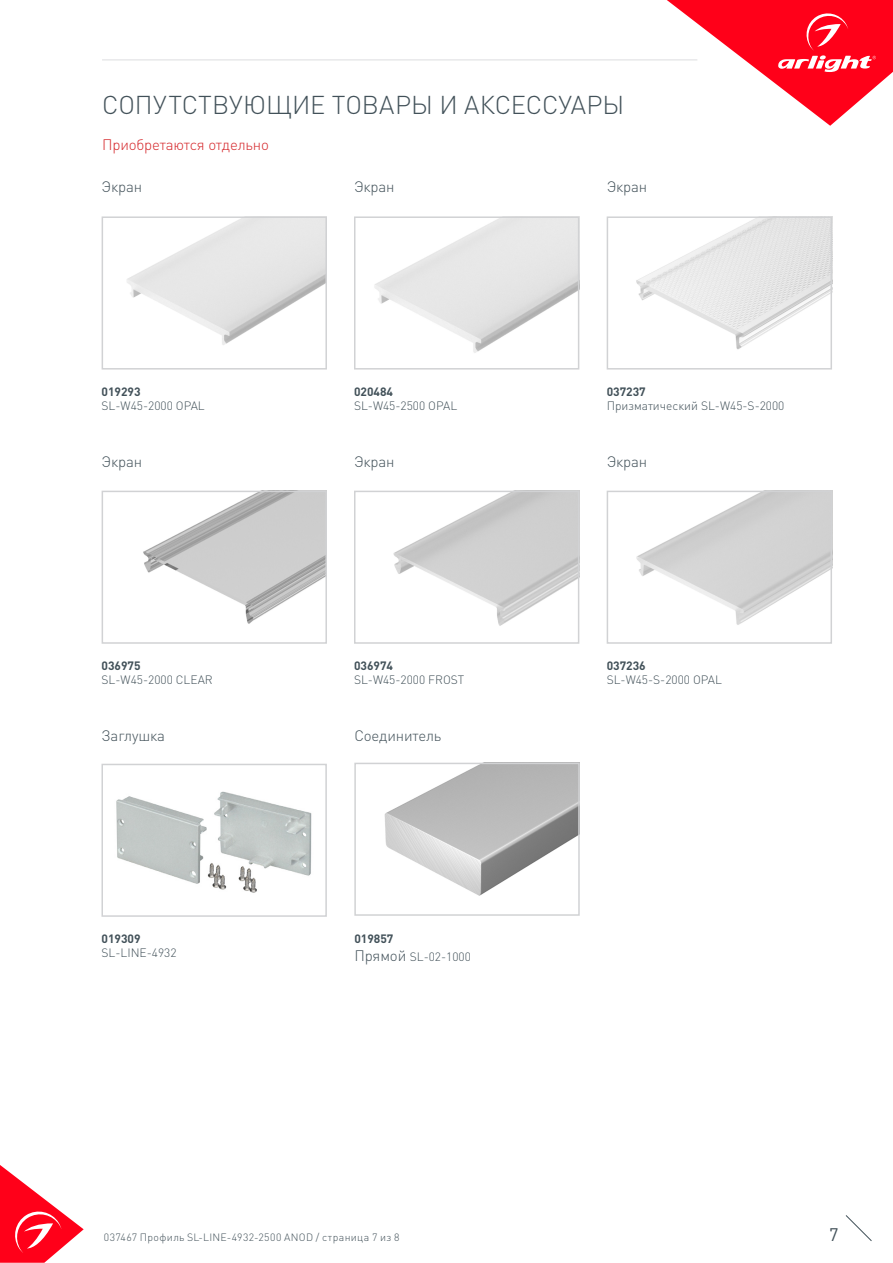
<style>
.page{position:relative;width:893px;height:1263px;background:#fff}
.page>*{position:absolute;margin:0;border:0;box-sizing:border-box;transform-origin:0 0}
.t1{font:300 25.5px "DIN Pro";color:#425159}
.t2{font:18px "DIN Pro";color:#425159}
.t3{font:300 15px "DIN Pro";letter-spacing:-.01em;color:#425159}
.t4{font:300 15px "DIN Pro";letter-spacing:-.01em;color:#d5262a}
.t5{font:300 12px "DIN Pro";color:#425159}
.t6{font:700 12px "DIN Pro";color:#425159}
.t7{font:300 10.5px "DIN Pro";letter-spacing:.035em;color:#425159}
.s1{font-size:15px}
</style>
<div class="page">
<svg style="left:0;top:1165px;width:84px;height:98px"></svg>
<svg style="left:845px;top:1215px;width:27px;height:26px"></svg>
<svg style="left:667px;top:0;width:226px;height:126px"></svg>
<hr style="left:102px;top:60px;width:595px;height:1px;background:#dcdddf">
<img style="left:127px;top:219px;width:197px;height:126px">
<div style="left:102px;top:216px;width:225px;height:154px;border:2px solid #d1d2d4"></div>
<img style="left:143px;top:494px;width:181px;height:130px">
<div style="left:102px;top:491px;width:225px;height:153px;border:2px solid #d1d2d4"></div>
<img style="left:636px;top:219px;width:193px;height:131px">
<div style="left:607px;top:216px;width:225px;height:154px;border:2px solid #d1d2d4"></div>
<img style="left:636px;top:494px;width:193px;height:131px">
<div style="left:607px;top:491px;width:225px;height:153px;border:2px solid #d1d2d4"></div>
<img style="left:374px;top:219px;width:202px;height:134px">
<div style="left:354px;top:216px;width:225px;height:154px;border:2px solid #d1d2d4"></div>
<img style="left:393px;top:494px;width:183px;height:132px">
<div style="left:354px;top:491px;width:225px;height:153px;border:2px solid #d1d2d4"></div>
<img style="left:116px;top:791px;width:196px;height:102px">
<div style="left:101px;top:764px;width:226px;height:153px;border:2px solid #d1d2d4"></div>
<img style="left:384px;top:766px;width:193px;height:130px">
<div style="left:354px;top:763px;width:226px;height:153px;border:2px solid #d1d2d4"></div>
<p class="t1" style="left:102px;top:87px;width:524px">СОПУТСТВУЮЩИЕ ТОВАРЫ И АКСЕССУАРЫ</p>
<p class="t4" style="left:102px;top:134px;width:168px">Приобретаются отдельно</p>
<p class="t3" style="left:102px;top:177px;width:42px">Экран</p>
<p class="t3" style="left:354px;top:177px;width:42px">Экран</p>
<p class="t3" style="left:607px;top:177px;width:42px">Экран</p>
<p class="t6" style="left:102px;top:383px;width:41px">019293</p>
<p class="t5" style="left:102px;top:398px;width:105px">SL-W45-2000 OPAL</p>
<p class="t6" style="left:354px;top:383px;width:41px">020484</p>
<p class="t5" style="left:354px;top:398px;width:105px">SL-W45-2500 OPAL</p>
<p class="t6" style="left:607px;top:383px;width:41px">037237</p>
<p class="t5" style="left:607px;top:398px;width:179px">Призматический SL-W45-S-2000</p>
<p class="t3" style="left:102px;top:451px;width:42px">Экран</p>
<p class="t3" style="left:354px;top:451px;width:42px">Экран</p>
<p class="t3" style="left:607px;top:451px;width:42px">Экран</p>
<p class="t6" style="left:102px;top:657px;width:41px">036975</p>
<p class="t5" style="left:102px;top:672px;width:113px">SL-W45-2000 CLEAR</p>
<p class="t6" style="left:354px;top:657px;width:41px">036974</p>
<p class="t5" style="left:354px;top:672px;width:112px">SL-W45-2000 FROST</p>
<p class="t6" style="left:607px;top:657px;width:41px">037236</p>
<p class="t5" style="left:607px;top:672px;width:117px">SL-W45-S-2000 OPAL</p>
<p class="t3" style="left:101px;top:725px;width:65px">Заглушка</p>
<p class="t3" style="left:354px;top:725px;width:89px">Соединитель</p>
<p class="t6" style="left:101px;top:930px;width:41px">019309</p>
<p class="t5" style="left:101px;top:945px;width:76px">SL-LINE-4932</p>
<p class="t6" style="left:354px;top:930px;width:41px">019857</p>
<p class="t5" style="left:354px;top:948px;width:118px"><span class="s1">Прямой</span> SL-02-1000</p>
<p class="t7" style="left:104px;top:1230px;width:297px">037467 Профиль SL-LINE-4932-2500 ANOD / страница 7 из 8</p>
<h2 class="t2" style="left:829px;top:1222px;width:11px">7</h2>
</div>
